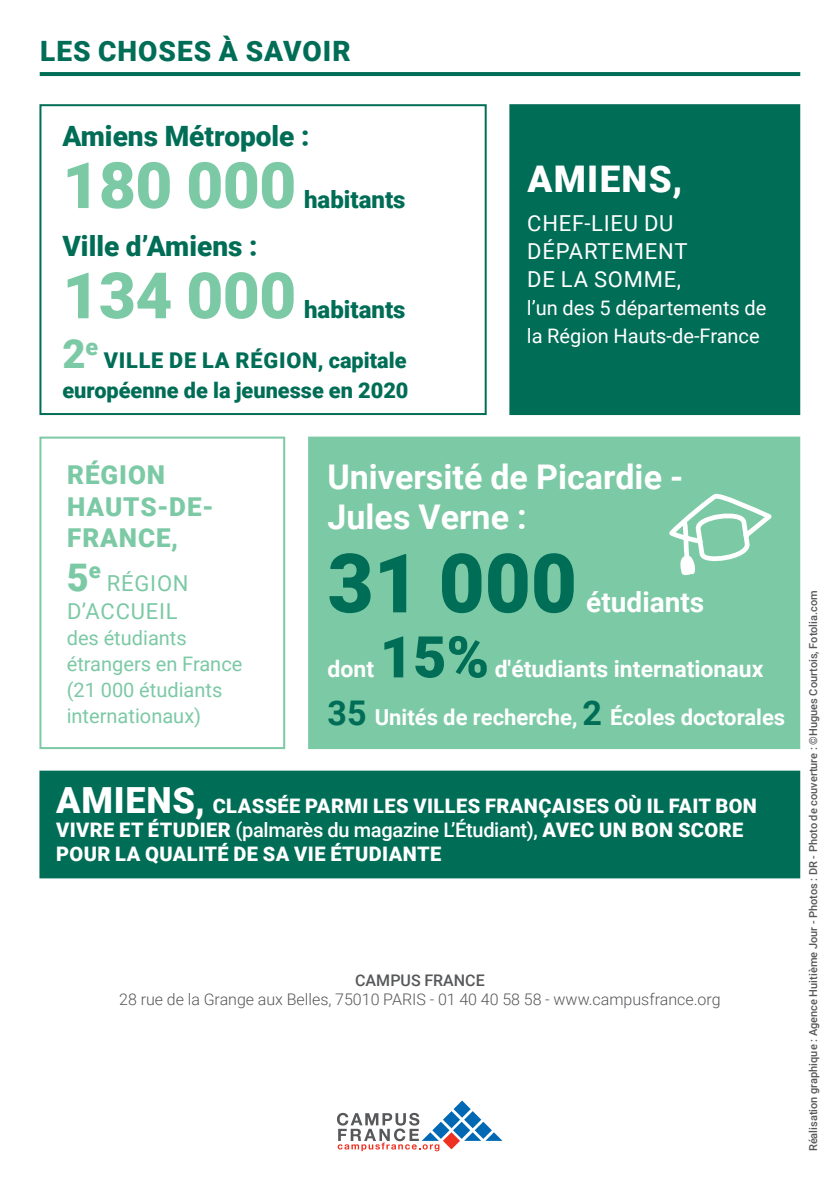
<style>
.page{position:relative;width:840px;height:1191px;background:#fff}
.page>*{position:absolute;margin:0;border:0;box-sizing:border-box;transform-origin:0 0}
.t1{font:900 82px "Roboto";color:#006d56}
.t2{font:900 64px "Roboto";letter-spacing:-.01em;color:#7cc9a5}
.t3{font:900 57.6px "Roboto";color:#006d56}
.t4{font:900 40px "Roboto";color:#7cc9a5}
.t5{font:900 38px "Roboto";color:#7cc9a5}
.t6{font:900 36.8px "Roboto";letter-spacing:.035em;color:#fff}
.t7{font:700 34px/40px "Roboto";color:#fff}
.t8{font:900 28px "Roboto";color:#006d56}
.t9{font:900 28px "Roboto";letter-spacing:.035em;color:#006d56}
.t10{font:700 28px "Roboto";color:#fff}
.t11{font:900 26px/31.2px "Roboto";letter-spacing:.035em;color:#7cc9a5}
.t12{font:900 24px "Roboto";color:#006d56}
.t13{font:700 23px "Roboto";color:#fff}
.t14{font:700 22px "Roboto";color:#fff}
.t15{font:22px/28px "Roboto";letter-spacing:.035em;color:#fff}
.t16{font:22px/28px "Roboto";letter-spacing:.035em;color:#7cc9a5}
.t17{font:900 21.8px/29.8px "Roboto";color:#006d56;text-align:right}
.t18{font:900 20px/24px "Roboto";letter-spacing:.02em;color:#fff}
.t19{font:20px/26px "Roboto";color:#7cc9a5}
.t20{font:20px/28px "Roboto";color:#fff}
.t21{font:300 16px "Roboto";color:#57585a}
.t22{font:500 16px "Roboto";color:#57585a}
.t23{font:500 11px "Roboto";color:#57585a}
.s1{font-size:34px;color:#006d56}
.s2{font-size:36px}
.s3{font-weight:500}
</style>
<div class="page">
<hr style="left:40px;top:72px;width:759px;height:4px;background:#006d56">
<svg style="left:39px;top:104px;width:448px;height:312px"></svg>
<div style="left:509px;top:104px;width:290px;height:311px;background:#006d56"></div>
<div style="left:308px;top:436px;width:491px;height:313px;background:#7cc9a5"></div>
<div style="left:39px;top:770px;width:760px;height:108px;background:#006d56"></div>
<svg style="left:663px;top:494px;width:114px;height:84px"></svg>
<svg style="left:39px;top:436px;width:247px;height:314px"></svg>
<svg style="left:337px;top:1100px;width:165px;height:51px"></svg>
<h3 class="t9" style="left:40px;top:31px;width:312px">LES CHOSES À SAVOIR</h3>
<h3 class="t8" style="left:62px;top:116px;width:248px">Amiens Métropole :</h3>
<h2 class="t2" style="left:62px;top:140px;width:235px">180 000</h2>
<p class="t12" style="left:304px;top:183px;width:103px">habitants</p>
<h3 class="t8" style="left:62px;top:227px;width:196px">Ville d’Amiens :</h3>
<h2 class="t2" style="left:62px;top:251px;width:235px">134 000</h2>
<p class="t12" style="left:304px;top:293px;width:103px">habitants</p>
<h3 class="t4" style="left:62px;top:326px;width:37px">2 <sup>e</sup></h3>
<p class="t17" style="left:62px;top:345px;width:347px">VILLE DE LA RÉGION, capitale européenne de la jeunesse en 2020</p>
<h3 class="t6" style="left:527px;top:153px;width:156px">AMIENS,</h3>
<p class="t15" style="left:527px;top:208px;width:162px">CHEF-LIEU DU<br>DÉPARTEMENT<br>DE LA SOMME,</p>
<p class="t20" style="left:526px;top:293px;width:241px">l’un des 5 départements de la Région Hauts-de-France</p>
<h3 class="t11" style="left:67px;top:458px;width:148px">RÉGION<br>HAUTS-DE-<br>FRANCE,</h3>
<h3 class="t5" style="left:67px;top:550px;width:36px">5<sup>e</sup></h3>
<p class="t16" style="left:67px;top:568px;width:123px;text-indent:40px">RÉGION<br>D’ACCUEIL</p>
<p class="t19" style="left:67px;top:624px;width:177px">des étudiants étrangers en France (21 000 étudiants internationaux)</p>
<h3 class="t7" style="left:327px;top:455px;width:357px">Université de Picardie -<br>Jules Verne :</h3>
<h1 class="t1" style="left:327px;top:526px;width:251px">31 000</h1>
<h3 class="t10" style="left:586px;top:583px;width:120px">étudiants</h3>
<h3 class="t3" style="left:379px;top:616px;width:111px">15%</h3>
<p class="t13" style="left:327px;top:653px;width:48px">dont</p>
<p class="t13" style="left:494px;top:653px;width:270px">d'étudiants internationaux</p>
<p class="t14" style="left:327px;top:702px;width:459px"><span class="s1">35</span> Unités de recherche, <span class="s1">2</span> Écoles doctorales</p>
<p class="t18" style="left:56px;top:793px;width:702px"><span class="s2">AMIENS,</span> CLASSÉE PARMI LES VILLES FRANÇAISES OÙ IL FAIT BON<br>VIVRE ET ÉTUDIER <span class="s3">(palmarès du magazine L’Étudiant),</span> AVEC UN BON SCORE<br>POUR LA QUALITÉ DE SA VIE ÉTUDIANTE</p>
<p class="t22" style="left:355px;top:969px;width:131px">CAMPUS FRANCE</p>
<p class="t21" style="left:119px;top:988px;width:602px">28 rue de la Grange aux Belles, 75010 PARIS - 01 40 40 58 58 - www.campusfrance.org</p>
<p class="t23" style="left:805px;top:1151px;width:562px;rotate:-90deg">Réalisation graphique : Agence Huitième Jour - Photos : DR - Photo de couverture : ©Hugues Courtois, Fotolia.com</p>
</div>
